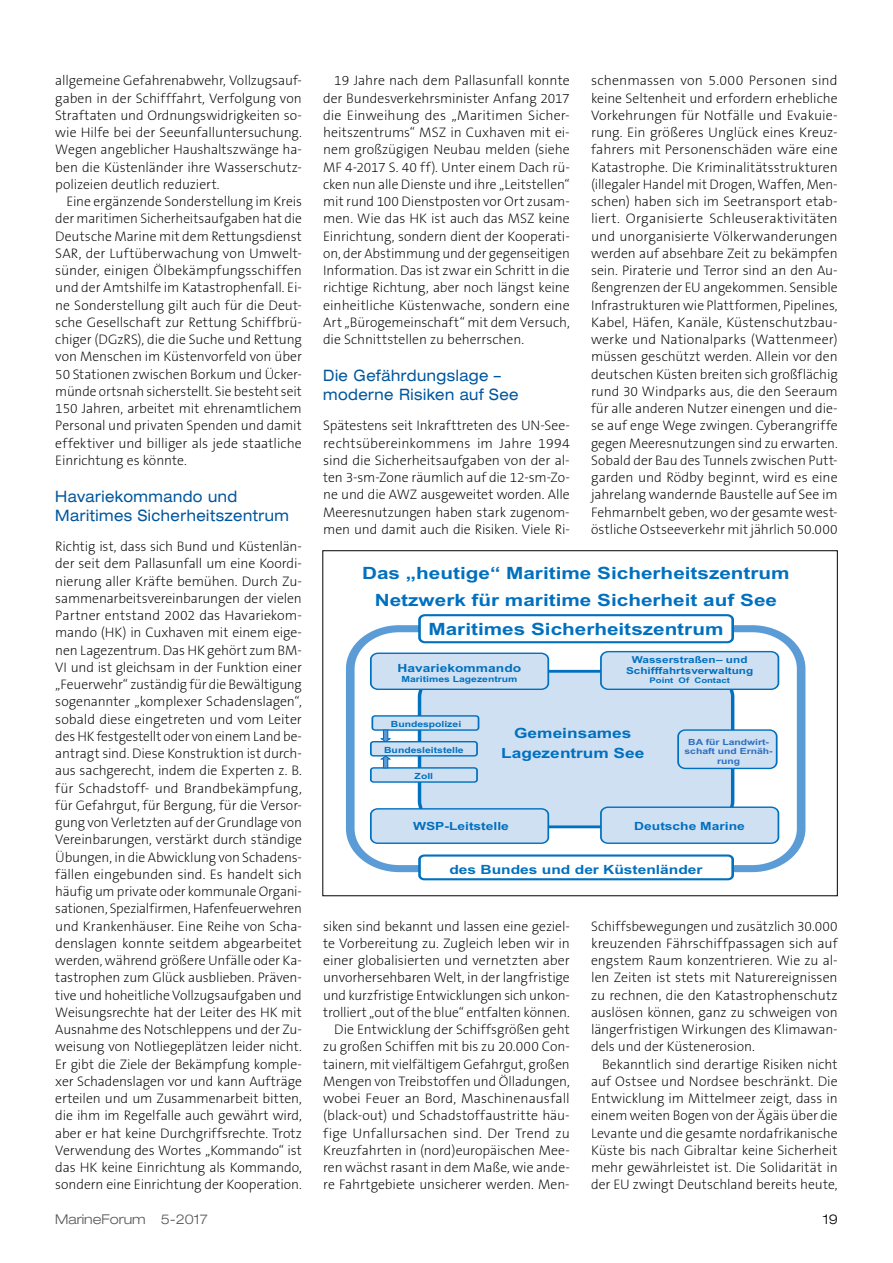
<style>
.page{position:relative;width:893px;height:1263px;background:#fff}
.page>*{position:absolute;margin:0;border:0;box-sizing:border-box;transform-origin:0 0}
.t1{font:700 16.95px/27.5px "Arial";color:#0070bf;text-align:center;scale:1.23 1}
.t2{font:expanded 15.75px/19.5px "Helvetica Neue";letter-spacing:.035em;color:#00569d;scale:.9 1}
.t3{font:700 14.1px/19.4px "Arial";color:#0070bf;text-align:center;scale:1.23 1}
.t4{font:200 13.8px/17.2px "The Sans B2";letter-spacing:-.005em;color:#000;text-align:justify}
.t5{font:300 expanded 13.5px "Helvetica Neue";color:#575756}
.t6{font:300 expanded 13.5px "Helvetica Neue";color:#000}
.t7{font:700 12.75px "Arial";color:#0070bf;scale:1.23 1}
.t8{font:700 11.25px "Arial";color:#0070bf;scale:1.23 1}
.t9{font:700 9.6px/10.5px "Arial";color:#0070bf;text-align:center;scale:1.23 1}
.t10{font:700 8.4px "Arial";color:#0070bf;scale:1.23 1}
.t11{font:700 8.4px/9.4px "Arial";color:#2b70bf;text-align:center;scale:1.23 1}
.t12{font:700 7.8px "Arial";color:#0070bf;scale:1.23 1}
.s1{font-family:"Helvetica Neue Light Ext SC800";font-weight:400;font-stretch:normal}
</style>
<div class="page">
<svg style="left:345px;top:625px;width:461px;height:248px"></svg>
<div style="left:416px;top:668px;width:320px;height:162px;background:#cfe0f2"></div>
<svg style="left:599px;top:650px;width:181px;height:41px"></svg>
<svg style="left:369px;top:652px;width:181px;height:39px"></svg>
<svg style="left:369px;top:807px;width:181px;height:38px"></svg>
<svg style="left:599px;top:806px;width:181px;height:39px"></svg>
<svg style="left:417px;top:614px;width:318px;height:30px"></svg>
<svg style="left:417px;top:853px;width:318px;height:28px"></svg>
<div style="left:672px;top:730px;width:105px;height:38px;background:#cfe0f2"></div>
<div style="left:677px;top:729px;width:100px;height:40px;border:2px solid #0070bf;border-radius:7px"></div>
<div style="left:370px;top:741px;width:108px;height:16px;background:#cfe0f2;border:2px solid #0070bf;border-radius:3px"></div>
<div style="left:370px;top:767px;width:108px;height:16px;background:#cfe0f2;border:2px solid #0070bf;border-radius:3px"></div>
<div style="left:372px;top:715px;width:107px;height:16px;background:#cfe0f2;border:2px solid #0070bf;border-radius:3px"></div>
<svg style="left:380px;top:729px;width:12px;height:14px"></svg>
<svg style="left:380px;top:755px;width:12px;height:14px"></svg>
<p class="t4" style="left:55px;top:73px;width:248px">allgemeine Gefahrenabwehr, Vollzugsauf&shy;gaben in der Schifffahrt, Verfolgung von Straftaten und Ordnungswidrigkeiten so&shy;wie Hilfe bei der Seeunfalluntersuchung.<br>Wegen angeblicher Haushaltszwänge ha&shy;ben die Küstenländer ihre Wasserschutz&shy;polizeien deutlich reduziert.</p>
<p class="t4" style="left:55px;top:193px;width:248px;text-indent:11px">Eine ergänzende Sonderstellung im Kreis der maritimen Sicherheitsaufgaben hat die Deutsche Marine mit dem Rettungsdienst SAR, der Luftüberwachung von Umwelt&shy;sünder, einigen Ölbekämpfungsschiffen und der Amtshilfe im Katastrophenfall. Ei&shy;ne Sonderstellung gilt auch für die Deut&shy;sche Gesellschaft zur Rettung Schiffbrü&shy;chiger (DGzRS), die die Suche und Rettung von Menschen im Küstenvorfeld von über 50 Stationen zwischen Borkum und Ücker&shy;münde ortsnah sicherstellt. Sie besteht seit 150 Jahren, arbeitet mit ehrenamtlichem Personal und privaten Spenden und damit effektiver und billiger als jede staatliche Einrichtung es könnte.</p>
<p class="t2" style="left:55px;top:486px;width:261px">Havariekommando und<br>Maritimes Sicherheitszentrum</p>
<p class="t4" style="left:55px;top:538px;width:248px">Richtig ist, dass sich Bund und Küstenlän&shy;der seit dem Pallasunfall um eine Koordi&shy;nierung aller Kräfte bemühen. Durch Zu&shy;sammenarbeitsvereinbarungen der vielen Partner entstand 2002 das Havariekom&shy;mando (HK) in Cuxhaven mit einem eige&shy;nen Lagezentrum. Das HK gehört zum BM-VI und ist gleichsam in der Funktion einer „Feuerwehr“ zuständig für die Bewältigung sogenannter „komplexer Schadenslagen“, sobald diese eingetreten und vom Leiter des HK festgestellt oder von einem Land be&shy;antragt sind. Diese Konstruktion ist durch&shy;aus sachgerecht, indem die Experten z. B. für Schadstoff- und Brandbekämpfung, für Gefahrgut, für Bergung, für die Versor&shy;gung von Verletzten auf der Grundlage von Vereinbarungen, verstärkt durch ständige Übungen, in die Abwicklung von Schadens&shy;fällen eingebunden sind. Es handelt sich häufig um private oder kommunale Organi&shy;sationen, Spezialfirmen, Hafenfeuerwehren und Krankenhäuser. Eine Reihe von Scha&shy;denslagen konnte seitdem abgearbeitet werden, während größere Unfälle oder Ka&shy;tastrophen zum Glück ausblieben. Präven&shy;tive und hoheitliche Vollzugsaufgaben und Weisungsrechte hat der Leiter des HK mit Ausnahme des Notschleppens und der Zu&shy;weisung von Notliegeplätzen leider nicht.<br>Er gibt die Ziele der Bekämpfung komple&shy;xer Schadenslagen vor und kann Aufträge erteilen und um Zusammenarbeit bitten, die ihm im Regelfalle auch gewährt wird, aber er hat keine Durchgriffsrechte. Trotz Verwendung des Wortes „Kommando“ ist das HK keine Einrichtung als Kommando, sondern eine Einrichtung der Kooperation.</p>
<p class="t4" style="left:323px;top:73px;width:248px;text-indent:11px">19 Jahre nach dem Pallasunfall konnte der Bundesverkehrsminister Anfang 2017 die Einweihung des „Maritimen Sicher&shy;heitszentrums“ MSZ in Cuxhaven mit ei&shy;nem großzügigen Neubau melden (siehe MF 4-2017 S. 40 ff). Unter einem Dach rü&shy;cken nun alle Dienste und ihre „Leitstellen“ mit rund 100 Dienstposten vor Ort zusam&shy;men. Wie das HK ist auch das MSZ keine Einrichtung, sondern dient der Kooperati&shy;on, der Abstimmung und der gegenseitigen Information. Das ist zwar ein Schritt in die richtige Richtung, aber noch längst keine einheitliche Küstenwache, sondern eine Art „Bürogemeinschaft“ mit dem Versuch, die Schnittstellen zu beherrschen.</p>
<p class="t2" style="left:323px;top:365px;width:219px">Die Gefährdungslage – moderne Risiken auf See</p>
<p class="t4" style="left:323px;top:418px;width:248px">Spätestens seit Inkrafttreten des UN-See&shy;rechtsübereinkommens im Jahre 1994 sind die Sicherheitsaufgaben von der al&shy;ten 3-sm-Zone räumlich auf die 12-sm-Zo&shy;ne und die AWZ ausgeweitet worden. Alle Meeresnutzungen haben stark zugenom&shy;men und damit auch die Risiken. Viele Ri-</p>
<p class="t4" style="left:591px;top:73px;width:248px">schenmassen von 5.000 Personen sind keine Seltenheit und erfordern erhebliche Vorkehrungen für Notfälle und Evakuie&shy;rung. Ein größeres Unglück eines Kreuz&shy;fahrers mit Personenschäden wäre eine Katastrophe. Die Kriminalitätsstrukturen (illegaler Handel mit Drogen, Waffen, Men&shy;schen) haben sich im Seetransport etab&shy;liert. Organisierte Schleuseraktivitäten und unorganisierte Völkerwanderungen werden auf absehbare Zeit zu bekämpfen sein. Piraterie und Terror sind an den Au&shy;ßengrenzen der EU angekommen. Sensible Infrastrukturen wie Plattformen, Pipelines, Kabel, Häfen, Kanäle, Küstenschutzbau&shy;werke und Nationalparks (Wattenmeer) müssen geschützt werden. Allein vor den deutschen Küsten breiten sich großflächig rund 30 Windparks aus, die den Seeraum für alle anderen Nutzer einengen und die&shy;se auf enge Wege zwingen. Cyberangriffe gegen Meeresnutzungen sind zu erwarten.<br>Sobald der Bau des Tunnels zwischen Putt&shy;garden und Rödby beginnt, wird es eine jahrelang wandernde Baustelle auf See im Fehmarnbelt geben, wo der gesamte west&shy;östliche Ostseeverkehr mit jährlich 50.000</p>
<p class="t1" style="left:362px;top:559px;width:349px">Das „heutige“ Maritime Sicherheitszentrum<br>Netzwerk für maritime Sicherheit auf See</p>
<p class="t1" style="left:428px;top:616px;width:241px">Maritimes Sicherheitszentrum</p>
<p class="t8" style="left:398px;top:660px;width:102px">Havariekommando</p>
<p class="t10" style="left:401px;top:673px;width:96px">Maritimes Lagezentrum</p>
<p class="t9" style="left:626px;top:654px;width:105px">Wasserstraßen– und<br>Schifffahrtsverwaltung</p>
<p class="t12" style="left:650px;top:674px;width:67px">Point Of Contact</p>
<p class="t10" style="left:391px;top:718px;width:59px">Bundespolizei</p>
<p class="t10" style="left:384px;top:744px;width:66px">Bundesleitstelle</p>
<p class="t10" style="left:415px;top:770px;width:16px">Zoll</p>
<p class="t3" style="left:501px;top:724px;width:118px">Gemeinsames<br>Lagezentrum See</p>
<p class="t11" style="left:684px;top:737px;width:73px">BA für Landwirt&shy;schaft und Ernäh&shy;rung</p>
<p class="t8" style="left:413px;top:818px;width:79px">WSP-Leitstelle</p>
<p class="t8" style="left:634px;top:818px;width:91px">Deutsche Marine</p>
<p class="t7" style="left:449px;top:860px;width:207px">des Bundes und der Küstenländer</p>
<p class="t4" style="left:323px;top:918px;width:248px;text-align:right">siken sind bekannt und lassen eine geziel&shy;te Vorbereitung zu. Zugleich leben wir in einer globalisierten und vernetzten aber unvorhersehbaren Welt, in der langfristige und kurzfristige Entwicklungen sich unkon&shy;trolliert „out of the blue“ entfalten können.<br>Die Entwicklung der Schiffsgrößen geht zu großen Schiffen mit bis zu 20.000 Con&shy;tainern, mit vielfältigem Gefahrgut, großen Mengen von Treibstoffen und Ölladungen, wobei Feuer an Bord, Maschinenausfall (black-out) und Schadstoffaustritte häu&shy;fige Unfallursachen sind. Der Trend zu Kreuzfahrten in (nord)europäischen Mee&shy;ren wächst rasant in dem Maße, wie ande&shy;re Fahrtgebiete unsicherer werden. Men-</p>
<p class="t4" style="left:591px;top:918px;width:248px">Schiffsbewegungen und zusätzlich 30.000 kreuzenden Fährschiffpassagen sich auf engstem Raum konzentrieren. Wie zu al&shy;len Zeiten ist stets mit Naturereignissen zu rechnen, die den Katastrophenschutz auslösen können, ganz zu schweigen von längerfristigen Wirkungen des Klimawan&shy;dels und der Küstenerosion.</p>
<p class="t4" style="left:591px;top:1056px;width:248px;text-indent:11px">Bekanntlich sind derartige Risiken nicht auf Ostsee und Nordsee beschränkt. Die Entwicklung im Mittelmeer zeigt, dass in einem weiten Bogen von der Ägäis über die Levante und die gesamte nordafrikanische Küste bis nach Gibraltar keine Sicherheit mehr gewährleistet ist. Die Solidarität in der EU zwingt Deutschland bereits heute,</p>
<p class="t5" style="left:55px;top:1211px;width:154px">MarineForum <span class="s1">5-2017</span></p>
<p class="t6" style="left:823px;top:1211px;width:17px">19</p>
</div>
